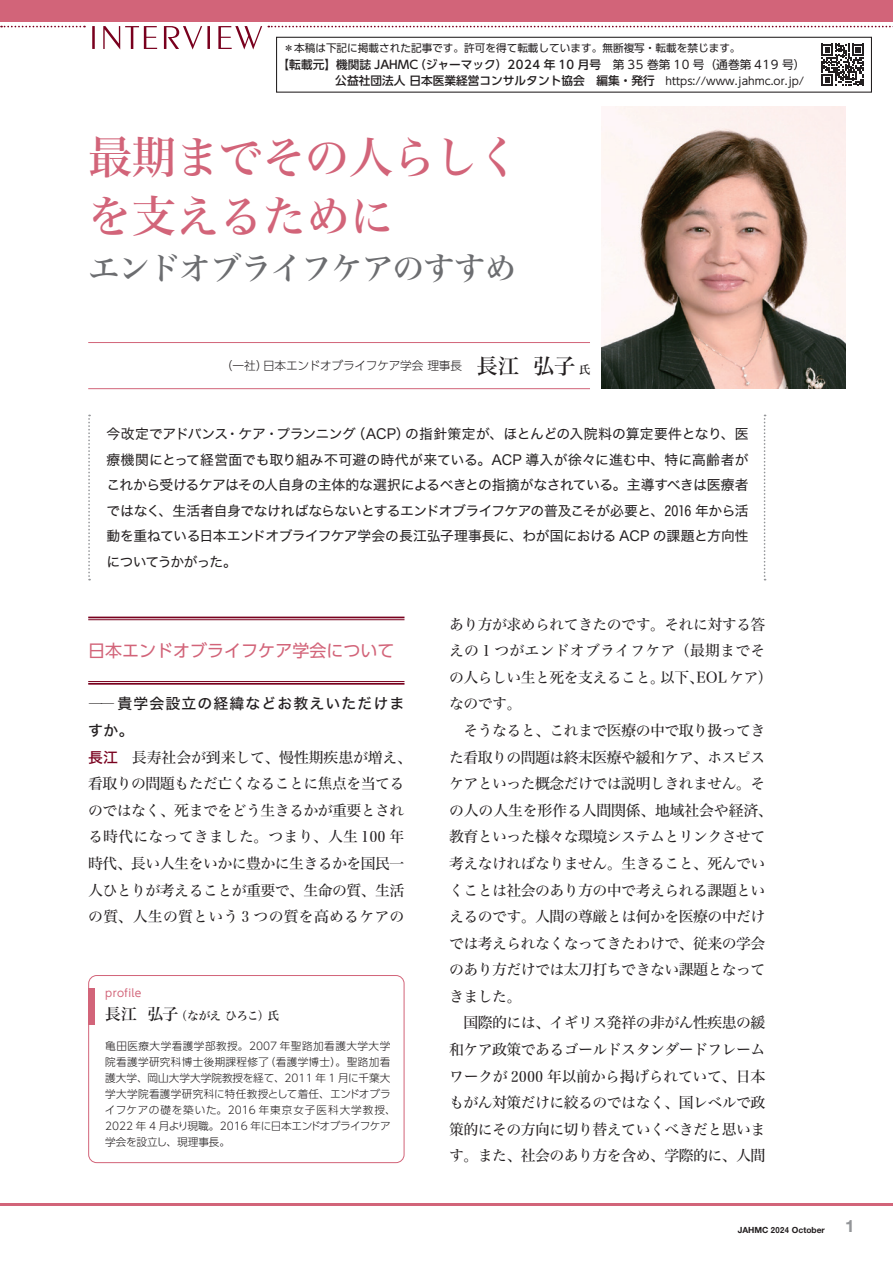
<style>
.page{position:relative;width:893px;height:1263px;background:#fff}
.page>*{position:absolute;margin:0;border:0;box-sizing:border-box;transform-origin:0 0}
.t1{font:44.7px/58.5px "Hira Min Std W5";letter-spacing:-.025em;color:#d26479}
.t2{font:31.95px "Hira Min Std W5";letter-spacing:-.045em;color:#6c6d70}
.t3{font:16.95px "UD Shin Go Pro";color:#d26479}
.t4{font:14.85px/26.5px "Hira Min Std W4";letter-spacing:-.035em;color:#231f20}
.t5{font:14.85px/26.5px "Hira Kaku Std W5";letter-spacing:.075em;color:#231f20}
.t6{font:13.8px/25.5px "Hira Kaku Std W4";letter-spacing:-.03em;color:#231f20;text-align:justify}
.t7{font:500 11.7px/15.9px "UD Shin Go Pro";color:#231f20;text-align:center}
.t8{font:300 11.7px "UD Shin Go Pro";letter-spacing:-.02em;color:#231f20}
.t9{font:11.7px "Hira Min Std W5";letter-spacing:-.05em;color:#231f20}
.t10{font:300 10.65px/15.9px "UD Shin Go Pro";letter-spacing:.03em;color:#231f20}
.t11{font:10.65px "UD Shin Go Pro";color:#231f20}
.t12{font:10.65px "UD Shin Go Pro";letter-spacing:.03em;color:#d26479}
.t13{font:700 8.55px "Helvetica Neue LT Std";color:#231f20}
.s1{font-weight:400}
.s2{font-weight:400;font-size:10.65px}
.s3{font-family:"Hira Min Std W5";font-weight:400;font-size:21.3px}
.s4{font-family:"Hira Min Std W5";font-weight:400}
.s5{font-family:"Hira Min Std W4"}
.s6{font-family:"Hira Kaku Std W5";color:#79001e}
.s7{font-size:15.9px}
.s8{font-size:16.95px;color:#939598}
</style>
<div class="page">
<hr style="left:0;top:1203px;width:893px;height:2px;background:#d26479">
<hr style="left:88px;top:617px;width:316px;height:1px;background:#79001e">
<hr style="left:88px;top:619px;width:316px;height:1px;background:#79001e">
<hr style="left:88px;top:681px;width:316px;height:1px;background:#79001e">
<hr style="left:88px;top:683px;width:316px;height:2px;background:#79001e">
<hr style="left:88px;top:342px;width:502px;height:1px;background:#d26479">
<hr style="left:88px;top:388px;width:502px;height:1px;background:#d26479">
<div style="left:0;top:0;width:893px;height:21px;background:#d26479"></div>
<svg style="left:1px;top:26px;width:84px;height:1px"></svg>
<svg style="left:268px;top:26px;width:625px;height:1px"></svg>
<img style="left:602px;top:107px;width:243px;height:281px">
<svg style="left:92px;top:26px;width:170px;height:24px"></svg>
<div style="left:88px;top:975px;width:316px;height:188px;border:1px solid #d26479;border-radius:8px"></div>
<svg style="left:88px;top:988px;width:7px;height:36px"></svg>
<svg style="left:764px;top:415px;width:2px;height:165px"></svg>
<svg style="left:88px;top:415px;width:2px;height:165px"></svg>
<div style="left:276px;top:37px;width:596px;height:56px;border:1px solid #231f20"></div>
<svg style="left:821px;top:44px;width:43px;height:42px"></svg>
<p class="t11" style="left:283px;top:40px;width:459px">＊本稿は下記に掲載された記事です。許可を得て転載しています。無断複写・転載を禁じます。</p>
<p class="t7" style="left:278px;top:56px;width:529px">【転載元】機関誌 JAHMC（ジャーマック）2024 年 10 月号　<span class="s1">第 35 巻第 10 号（通巻第 419 号）</span>　　　　 公益社団法人 日本医業経営コンサルタント協会　編集・発行 <span class="s2">https://www.jahmc.or.jp/</span></p>
<h1 class="t1" style="left:88px;top:128px;width:435px">最期までその人らしくを支えるために</h1>
<h2 class="t2" style="left:88px;top:245px;width:430px">エンドオブライフケアのすすめ</h2>
<p class="t8" style="left:221px;top:356px;width:371px">（一社）日本エンドオブライフケア学会 理事長 <span class="s3">長江 弘子</span> <span class="s4">氏</span></p>
<p class="t6" style="left:107px;top:421px;width:644px">今改定でアドバンス・ケア・プランニング（ACP）の指針策定が、ほとんどの入院料の算定要件となり、医療機関にとって経営面でも取り組み不可避の時代が来ている。ACP 導入が徐々に進む中、特に高齢者がこれから受けるケアはその人自身の主体的な選択によるべきとの指摘がなされている。主導すべきは医療者ではなく、生活者自身でなければならないとするエンドオブライフケアの普及こそが必要と、2016 年から活動を重ねている日本エンドオブライフケア学会の長江弘子理事長に、わが国における ACP の課題と方向性についてうかがった。</p>
<p class="t3" style="left:88px;top:637px;width:308px">日本エンドオブライフケア学会について</p>
<p class="t5" style="left:88px;top:691px;width:318px"><span class="s5">――</span>貴学会設立の経緯などお教えいただけますか。</p>
<p class="t4" style="left:88px;top:743px;width:325px"><span class="s6">長江</span>　長寿社会が到来して、慢性期疾患が増え、看取りの問題もただ亡くなることに焦点を当てるのではなく、死までをどう生きるかが重要とされる時代になってきました。つまり、人生 100 年時代、長い人生をいかに豊かに生きるかを国民一人ひとりが考えることが重要で、生命の質、生活の質、人生の質という 3 つの質を高めるケアの</p>
<p class="t12" style="left:105px;top:984px;width:38px">profile</p>
<p class="t9" style="left:105px;top:1007px;width:176px"><span class="s7">長江 弘子</span>（ながえ ひろこ）氏</p>
<p class="t10" style="left:105px;top:1038px;width:292px">亀田医療大学看護学部教授。2007 年聖路加看護大学大学院看護学研究科博士後期課程修了（看護学博士）。聖路加看護大学、岡山大学大学院教授を経て、2011 年 1 月に千葉大学大学院看護学研究科に特任教授として着任、エンドオブライフケアの礎を築いた。2016 年東京女子医科大学教授、<br>2022 年 4 月より現職。2016 年に日本エンドオブライフケア学会を設立し、現理事長。</p>
<p class="t4" style="left:449px;top:611px;width:325px">あり方が求められてきたのです。それに対する答えの 1 つがエンドオブライフケア（最期までその人らしい生と死を支えること。以下、EOL ケア）なのです。<br>　そうなると、これまで医療の中で取り扱ってきた看取りの問題は終末医療や緩和ケア、ホスピスケアといった概念だけでは説明しきれません。その人の人生を形作る人間関係、地域社会や経済、教育といった様々な環境システムとリンクさせて考えなければなりません。生きること、死んでいくことは社会のあり方の中で考えられる課題といえるのです。人間の尊厳とは何かを医療の中だけでは考えられなくなってきたわけで、従来の学会のあり方だけでは太刀打ちできない課題となってきました。<br>　国際的には、イギリス発祥の非がん性疾患の緩和ケア政策であるゴールドスタンダードフレームワークが 2000 年以前から掲げられていて、日本もがん対策だけに絞るのではなく、国レベルで政策的にその方向に切り替えていくべきだと思います。また、社会のあり方を含め、学際的に、人間</p>
<p class="t13" style="left:738px;top:1224px;width:118px">JAHMC 2024 October <span class="s8">1</span></p>
</div>
